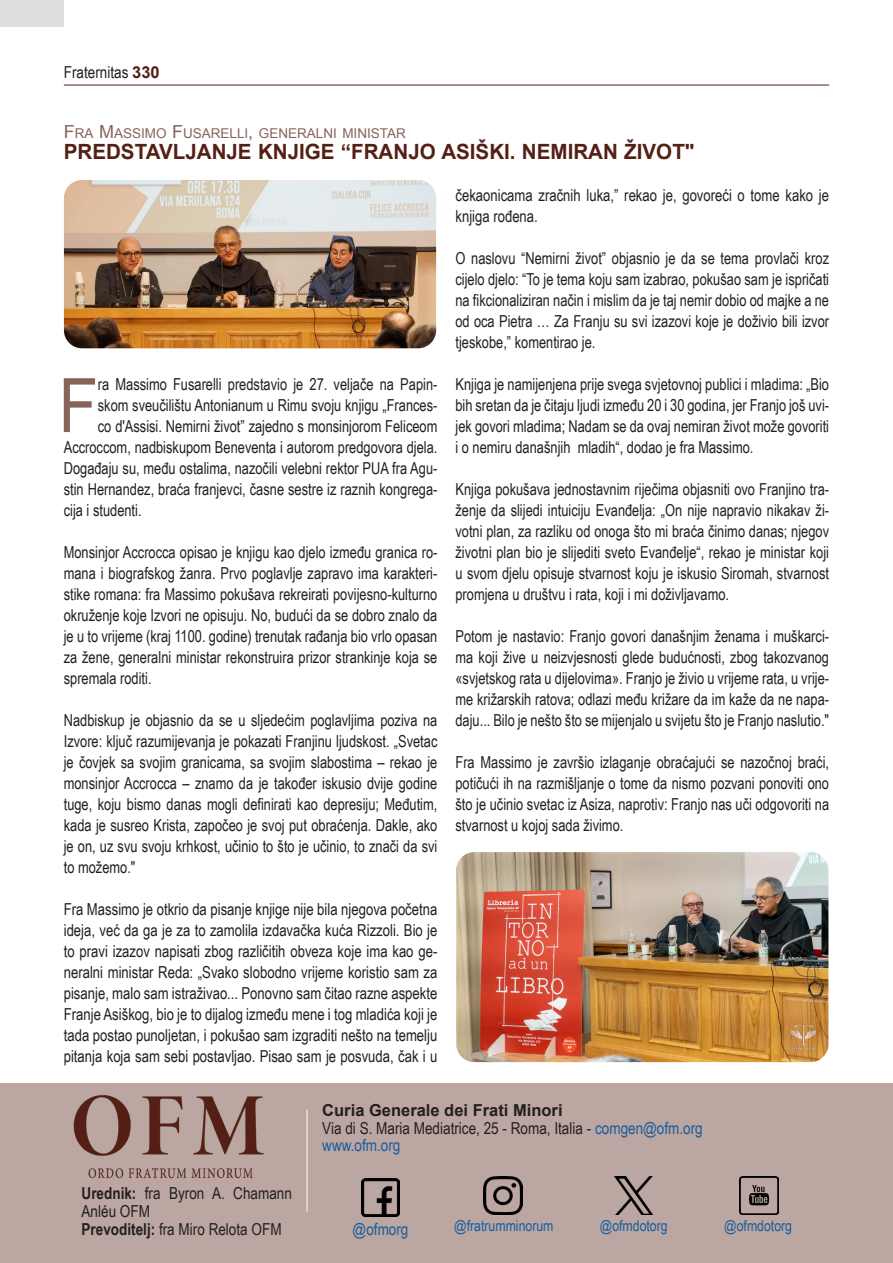
<style>
.page{position:relative;width:893px;height:1263px;background:#fff}
.page>*{position:absolute;margin:0;border:0;box-sizing:border-box;transform-origin:0 0}
.Testo_normal{font:75.15px "Arial Narrow";color:#87635b;scale:1.05 1}
.Titolo{font:700 21px "Arial";color:#542015}
.Testo_normal-2{font:16.5px/21px "Arial Narrow";color:#231f20;text-align:justify;scale:.95 1}
.Testo_normal-3{font:16.5px/21px "Arial Narrow";color:#231f20}
.t1{font:700 16.5px "Arial";color:#231f20}
.t2{font:16.5px "Arial Narrow";color:#175d9e}
.t3{font:15px "Arial Narrow";color:#175d9e}
.Titolo_piccolo{font:13.5px "Arial";color:#87635b}
.s1{font-family:"Arial";font-weight:700;color:#542015}
.s2{font-size:18px}
.s3{font-weight:700}
.s4{color:#175d9e}
</style>
<div class="page">
<hr style="left:64px;top:85px;width:765px;height:1px;background:#542015">
<div style="left:0;top:0;width:64px;height:27px;background:#dddede"></div>
<div style="left:0;top:1083px;width:893px;height:180px;background:#bba6a1"></div>
<img style="left:484px;top:1176px;width:38px;height:39px">
<img style="left:740px;top:1176px;width:38px;height:39px">
<hr style="left:307px;top:1109px;width:1px;height:102px;background:#fff">
<img style="left:73px;top:1095px;width:191px;height:84px">
<img style="left:615px;top:1176px;width:38px;height:39px">
<img style="left:361px;top:1179px;width:39px;height:38px">
<img style="left:64px;top:180px;width:372px;height:168px">
<img style="left:456px;top:852px;width:372px;height:210px">
<p class="Testo_normal-3" style="left:64px;top:61px;width:97px">Fraternitas <span class="s1">330</span></p>
<p class="Titolo_piccolo" style="left:64px;top:124px;width:344px"><span class="s2">F</span>RA <span class="s2">M</span>ASSIMO <span class="s2">F</span>USARELLI<span class="s2">,</span> GENERALNI MINISTAR</p>
<p class="Titolo" style="left:64px;top:138px;width:632px">PREDSTAVLJANJE KNJIGE “FRANJO ASIŠKI. NEMIRAN ŽIVOT"</p>
<p class="Testo_normal" style="left:58px;top:350px;width:39px">F</p>
<p class="Testo_normal-2" style="left:98px;top:373px;width:359px">ra Massimo Fusarelli predstavio je 27. veljače na Papin-</p>
<p class="Testo_normal-2" style="left:98px;top:394px;width:359px">skom sveučilištu Antonianum u Rimu svoju knjigu „Frances-</p>
<p class="Testo_normal-2" style="left:98px;top:415px;width:359px">co d'Assisi. Nemirni život” zajedno s monsinjorom Feliceom</p>
<p class="Testo_normal-2" style="left:64px;top:436px;width:395px">Accroccom, nadbiskupom Beneventa i autorom predgovora djela.</p>
<p class="Testo_normal-2" style="left:64px;top:457px;width:395px">Događaju su, među ostalima, nazočili velebni rektor PUA fra Agu-</p>
<p class="Testo_normal-2" style="left:64px;top:478px;width:395px">stin Hernandez, braća franjevci, časne sestre iz raznih kongrega-</p>
<p class="Testo_normal-2" style="left:64px;top:499px;width:83px">cija i studenti.</p>
<p class="Testo_normal-2" style="left:64px;top:541px;width:395px">Monsinjor Accrocca opisao je knjigu kao djelo između granica ro&shy;mana i biografskog žanra. Prvo poglavlje zapravo ima karakteri&shy;stike romana: fra Massimo pokušava rekreirati povijesno-kulturno okruženje koje Izvori ne opisuju. No, budući da se dobro znalo da je u to vrijeme (kraj 1100. godine) trenutak rađanja bio vrlo opasan za žene, generalni ministar rekonstruira prizor strankinje koja se spremala roditi.</p>
<p class="Testo_normal-2" style="left:64px;top:709px;width:395px">Nadbiskup je objasnio da se u sljedećim poglavljima poziva na Izvore: ključ razumijevanja je pokazati Franjinu ljudskost. „Svetac je čovjek sa svojim granicama, sa svojim slabostima – rekao je monsinjor Accrocca – znamo da je također iskusio dvije godine tuge, koju bismo danas mogli definirati kao depresiju; Međutim, kada je susreo Krista, započeo je svoj put obraćenja. Dakle, ako je on, uz svu svoju krhkost, učinio to što je učinio, to znači da svi to možemo."</p>
<p class="Testo_normal-3" style="left:64px;top:898px;width:375px;text-align:justify">Fra Massimo je otkrio da pisanje knjige nije bila njegova početna ideja, već da ga je za to zamolila izdavačka kuća Rizzoli. Bio je to pravi izazov napisati zbog različitih obveza koje ima kao ge&shy;neralni ministar Reda: „Svako slobodno vrijeme koristio sam za pisanje, malo sam istraživao... Ponovno sam čitao razne aspekte Franje Asiškog, bio je to dijalog između mene i tog mladića koji je tada postao punoljetan, i pokušao sam izgraditi nešto na temelju pitanja koja sam sebi postavljao. Pisao sam je posvuda, čak i u</p>
<p class="Testo_normal-3" style="left:455px;top:184px;width:375px">čekaonicama zračnih luka,” rekao je, govoreći o tome kako je knjiga rođena.</p>
<p class="Testo_normal-2" style="left:455px;top:247px;width:395px">O naslovu “Nemirni život” objasnio je da se tema provlači kroz cijelo djelo: “To je tema koju sam izabrao, pokušao sam je ispričati na fikcionaliziran način i mislim da je taj nemir dobio od majke a ne od oca Pietra … Za Franju su svi izazovi koje je doživio bili izvor tjeskobe,” komentirao je.</p>
<p class="Testo_normal-2" style="left:455px;top:373px;width:395px">Knjiga je namijenjena prije svega svjetovnoj publici i mladima: „Bio bih sretan da je čitaju ljudi između 20 i 30 godina, jer Franjo još uvi&shy;jek govori mladima; Nadam se da ovaj nemiran život može govoriti i o nemiru današnjih mladih“, dodao je fra Massimo.</p>
<p class="Testo_normal-2" style="left:455px;top:478px;width:395px">Knjiga pokušava jednostavnim riječima objasniti ovo Franjino tra&shy;ženje da slijedi intuiciju Evanđelja: „On nije napravio nikakav ži&shy;votni plan, za razliku od onoga što mi braća činimo danas; njegov životni plan bio je slijediti sveto Evanđelje“, rekao je ministar koji u svom djelu opisuje stvarnost koju je iskusio Siromah, stvarnost promjena u društvu i rata, koji i mi doživljavamo.</p>
<p class="Testo_normal-2" style="left:455px;top:625px;width:395px">Potom je nastavio: Franjo govori današnjim ženama i muškarci&shy;ma koji žive u neizvjesnosti glede budućnosti, zbog takozvanog «svjetskog rata u dijelovima». Franjo je živio u vrijeme rata, u vrije&shy;me križarskih ratova; odlazi među križare da im kaže da ne napa&shy;daju... Bilo je nešto što se mijenjalo u svijetu što je Franjo naslutio."</p>
<p class="Testo_normal-2" style="left:455px;top:751px;width:395px">Fra Massimo je završio izlaganje obraćajući se nazočnoj braći, potičući ih na razmišljanje o tome da nismo pozvani ponoviti ono što je učinio svetac iz Asiza, naprotiv: Franjo nas uči odgovoriti na stvarnost u kojoj sada živimo.</p>
<p class="Testo_normal-3" style="left:82px;top:1183px;width:212px;line-height:18px"><span class="s3">Urednik:</span> fra Byron A. Chamann<br>Anléu OFM<br><span class="s3">Prevoditelj:</span> fra Miro Relota OFM</p>
<p class="t1" style="left:322px;top:1099px;width:242px">Curia Generale dei Frati Minori</p>
<p class="Testo_normal-3" style="left:322px;top:1119px;width:382px;line-height:16.5px">Via di S. Maria Mediatrice, 25 - Roma, Italia - <span class="s4">comgen@ofm.org www.ofm.org</span></p>
<p class="t3" style="left:454px;top:1215px;width:101px">@fratrumminorum</p>
<p class="t3" style="left:724px;top:1214px;width:69px">@ofmdotorg</p>
<p class="t2" style="left:353px;top:1217px;width:57px">@ofmorg</p>
<p class="t3" style="left:600px;top:1215px;width:69px">@ofmdotorg</p>
</div>
